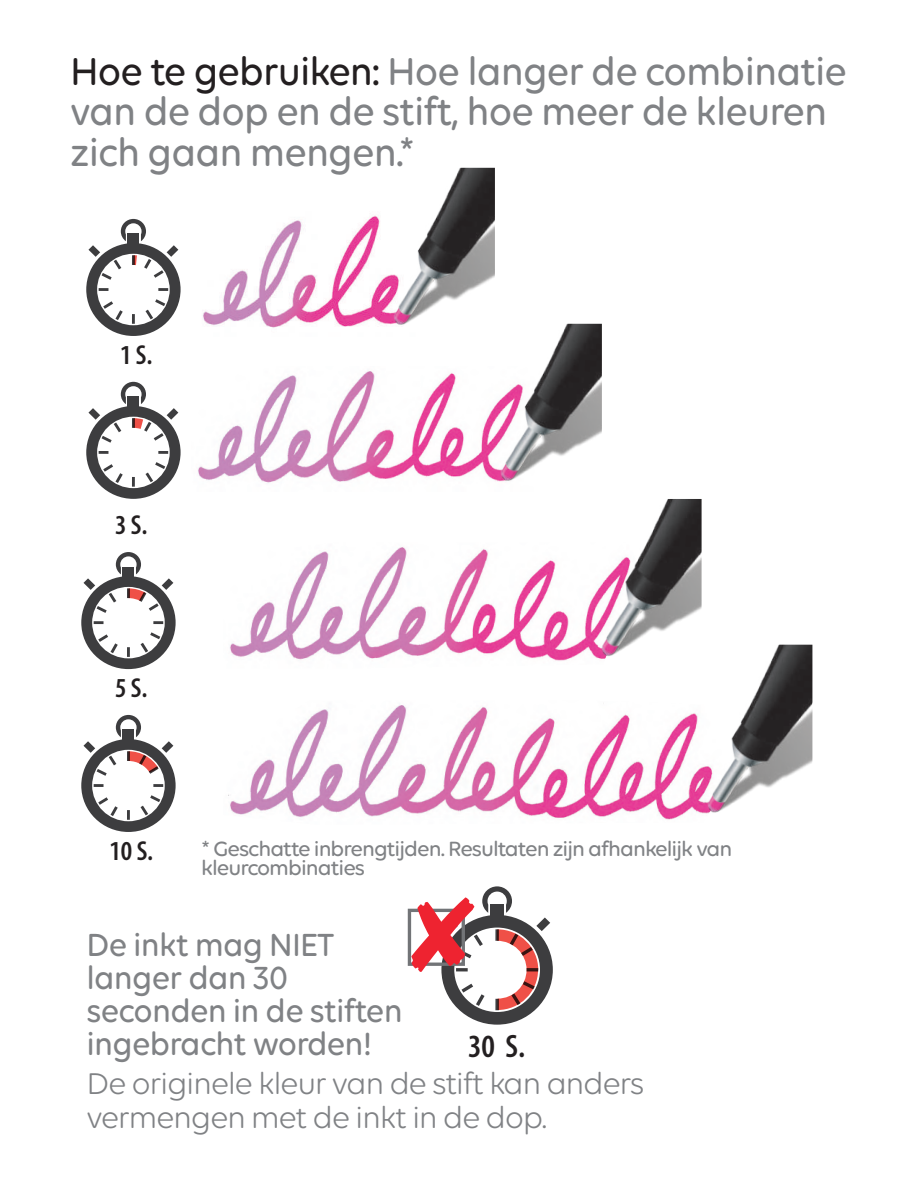
<style>
.page{position:relative;width:918px;height:1188px;background:#fff}
.page>*{position:absolute;margin:0;border:0;box-sizing:border-box;transform-origin:0 0}
.t1{font:500 42px/40.5px "Volte Rounded";letter-spacing:-.025em;color:#808285;scale:.95 1}
.t2{font:500 34.5px/33px "Volte Rounded";letter-spacing:-.025em;color:#808285;scale:.95 1}
.t3{font:600 condensed 32.55px "Myriad Pro";color:#231f20}
.t4{font:32.4px/33.5px "Volte Rounded";letter-spacing:-.045em;color:#808285}
.t5{font:600 condensed 27.6px "Myriad Pro";color:#231f20}
.t6{font:500 22.2px/19.5px "Volte Rounded";letter-spacing:-.045em;color:#808285}
.s1{color:#231f20}
</style>
<div class="page">
<img style="left:228px;top:705px;width:457px;height:115px">
<img style="left:230px;top:547px;width:349px;height:114px">
<img style="left:203px;top:218px;width:399px;height:110px">
<img style="left:198px;top:371px;width:280px;height:112px">
<svg style="left:86px;top:218px;width:95px;height:118px"></svg>
<svg style="left:86px;top:381px;width:95px;height:118px"></svg>
<svg style="left:81px;top:552px;width:95px;height:118px"></svg>
<svg style="left:81px;top:714px;width:95px;height:118px"></svg>
<div style="left:408px;top:909px;width:57px;height:57px;border:3px solid #727477"></div>
<svg style="left:411px;top:886px;width:142px;height:139px"></svg>
<img style="left:371px;top:168px;width:124px;height:160px">
<img style="left:478px;top:324px;width:124px;height:158px">
<img style="left:579px;top:499px;width:123px;height:160px">
<img style="left:685px;top:645px;width:127px;height:169px">
<p class="t1" style="left:70px;top:50px;width:819px"><span class="s1">Hoe te gebruiken:</span> Hoe langer de combinatie van de dop en de stift, hoe meer de kleuren zich gaan mengen.*</p>
<p class="t5" style="left:120px;top:339px;width:34px">1 S.</p>
<p class="t5" style="left:115px;top:510px;width:34px">3 S.</p>
<p class="t5" style="left:115px;top:673px;width:34px">5 S.</p>
<p class="t5" style="left:109px;top:835px;width:45px">10 S.</p>
<p class="t6" style="left:201px;top:838px;width:533px">* Geschatte inbrengtijden. Resultaten zijn afhankelijk van kleurcombinaties</p>
<p class="t2" style="left:87px;top:927px;width:334px">De inkt mag NIET langer dan 30 seconden in de stiften ingebracht worden!</p>
<p class="t3" style="left:468px;top:1029px;width:59px">30 S.</p>
<p class="t4" style="left:87px;top:1066px;width:559px">De originele kleur van de stift kan anders vermengen met de inkt in de dop.</p>
</div>
